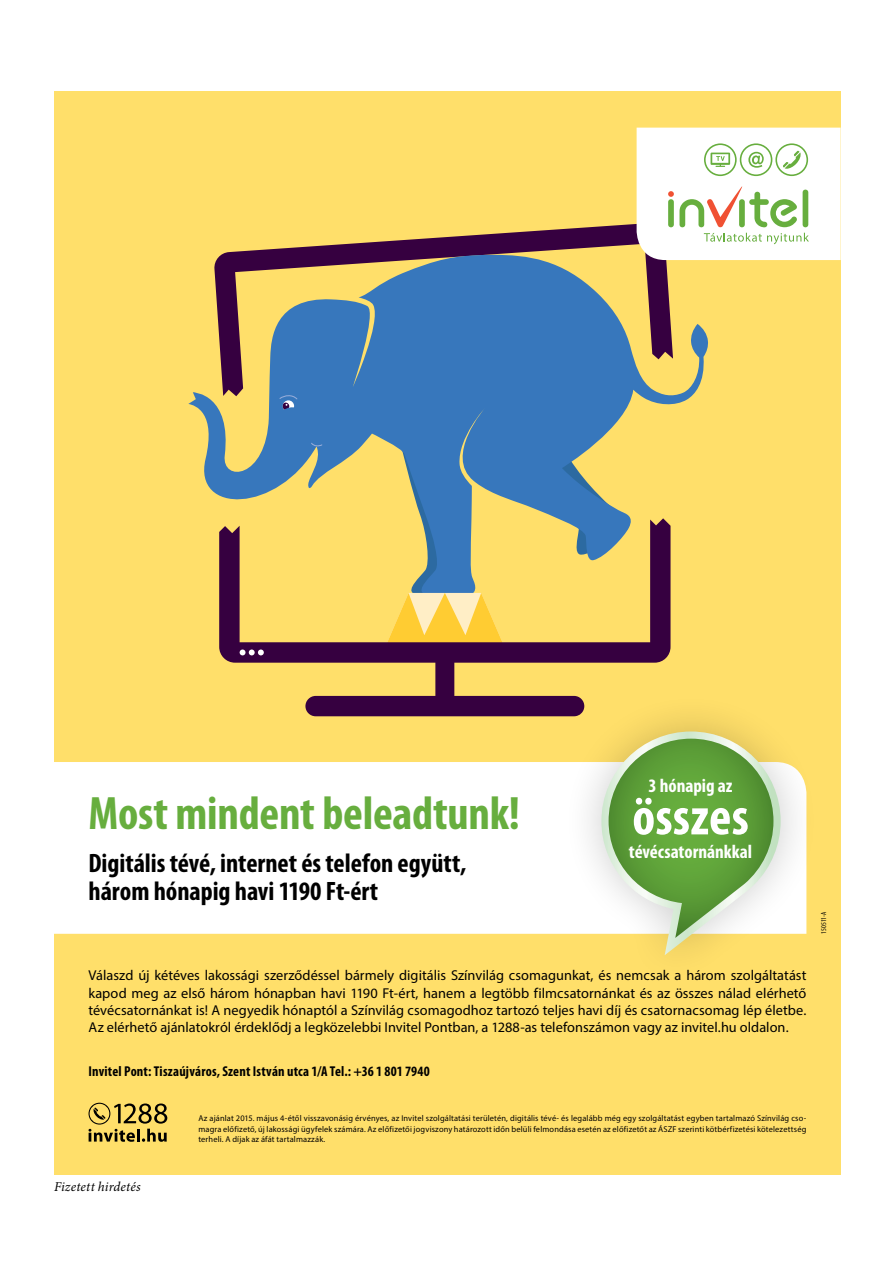
<style>
.page{position:relative;width:893px;height:1263px;background:#fff}
.page>*{position:absolute;margin:0;border:0;box-sizing:border-box;transform-origin:0 0}
.t1{font:700 condensed 53.25px "Myriad Pro";letter-spacing:.005em;color:#fff}
.t2{font:700 condensed 47.1px "Myriad Pro";letter-spacing:-.005em;color:#67ae3e}
.t3{font:700 condensed 26.7px/28px "Myriad Pro";color:#000}
.t4{font:700 condensed 19.05px "Myriad Pro";color:#fff}
.t5{font:14.4px/17.2px "Myriad Pro";letter-spacing:.005em;color:#000;text-align:justify}
.t6{font:700 condensed 14.4px "Myriad Pro";letter-spacing:.015em;color:#000}
.t7{font:italic 13.5px "Minion Pro";letter-spacing:.01em;color:#000}
.t8{font:8.4px/10.2px "Myriad Pro";letter-spacing:.02em;color:#000;text-align:justify}
.t9{font:condensed 7.35px "Myriad Pro";color:#000}
</style>
<div class="page">
<div style="left:54px;top:92px;width:787px;height:1083px;background:#ffdf6a"></div>
<div style="left:54px;top:762px;width:508px;height:172px;background:#fff"></div>
<div style="left:562px;top:692px;width:258px;height:297px;background:#000;opacity:.2"></div>
<svg style="left:601px;top:731px;width:180px;height:224px;background:#9ec073"></svg>
<svg style="left:221px;top:223px;width:416px;height:32px"></svg>
<div style="left:305px;top:696px;width:279px;height:20px;background:#360040;border-radius:10px"></div>
<svg style="left:188px;top:255px;width:520px;height:345px;fill:#3777bc"></svg>
<svg style="left:387px;top:435px;width:243px;height:83px"></svg>
<svg style="left:435px;top:663px;width:19px;height:33px"></svg>
<svg style="left:219px;top:518px;width:451px;height:145px"></svg>
<svg style="left:240px;top:649px;width:24px;height:6px"></svg>
<svg style="left:278px;top:394px;width:21px;height:23px"></svg>
<svg style="left:310px;top:442px;width:13px;height:4px"></svg>
<svg style="left:89px;top:1103px;width:78px;height:39px"></svg>
<svg style="left:637px;top:128px;width:204px;height:132px;background:#f0f4e9"></svg>
<h2 class="t2" style="left:89px;top:787px;width:433px">Most mindent beleadtunk!</h2>
<h3 class="t3" style="left:89px;top:849px;width:379px">Digitális tévé, internet és telefon együtt, három hónapig havi 1190 Ft-ért</h3>
<h3 class="t4" style="left:649px;top:775px;width:85px">3 hónapig az</h3>
<h1 class="t1" style="left:632px;top:787px;width:118px">összes</h1>
<h3 class="t4" style="left:629px;top:841px;width:125px">tévécsatornánkkal</h3>
<p class="t5" style="left:89px;top:967px;width:719px">Válaszd új kétéves lakossági szerződéssel bármely digitális Színvilág csomagunkat, és nemcsak a három szolgáltatást kapod meg az első három hónapban havi 1190 Ft-ért, hanem a legtöbb filmcsatornánkat és az összes nálad elérhető tévécsatornánkat is! A negyedik hónaptól a Színvilág csomagodhoz tartozó teljes havi díj és csatornacsomag lép életbe.<br>Az elérhető ajánlatokról érdeklődj a legközelebbi Invitel Pontban, a 1288-as telefonszámon vagy az invitel.hu oldalon.</p>
<p class="t6" style="left:89px;top:1063px;width:343px">Invitel Pont: Tiszaújváros, Szent István utca 1/A Tel.: +36 1 801 7940</p>
<p class="t8" style="left:198px;top:1113px;width:609px">Az ajánlat 2015. május 4-étől visszavonásig érvényes, az Invitel szolgáltatási területén, digitális tévé- és legalább még egy szolgáltatást egyben tartalmazó Színvilág cso&shy;magra előfizető, új lakossági ügyfelek számára. Az előfizetői jogviszony határozott időn belüli felmondása esetén az előfizetőt az ÁSZF szerinti kötbérfizetési kötelezettség terheli. A díjak az áfát tartalmazzák.</p>
<p class="t9" style="left:820px;top:934px;width:24px;rotate:-90deg">150511-A</p>
<p class="t7" style="left:54px;top:1178px;width:88px">Fizetett hirdetés</p>
</div>
